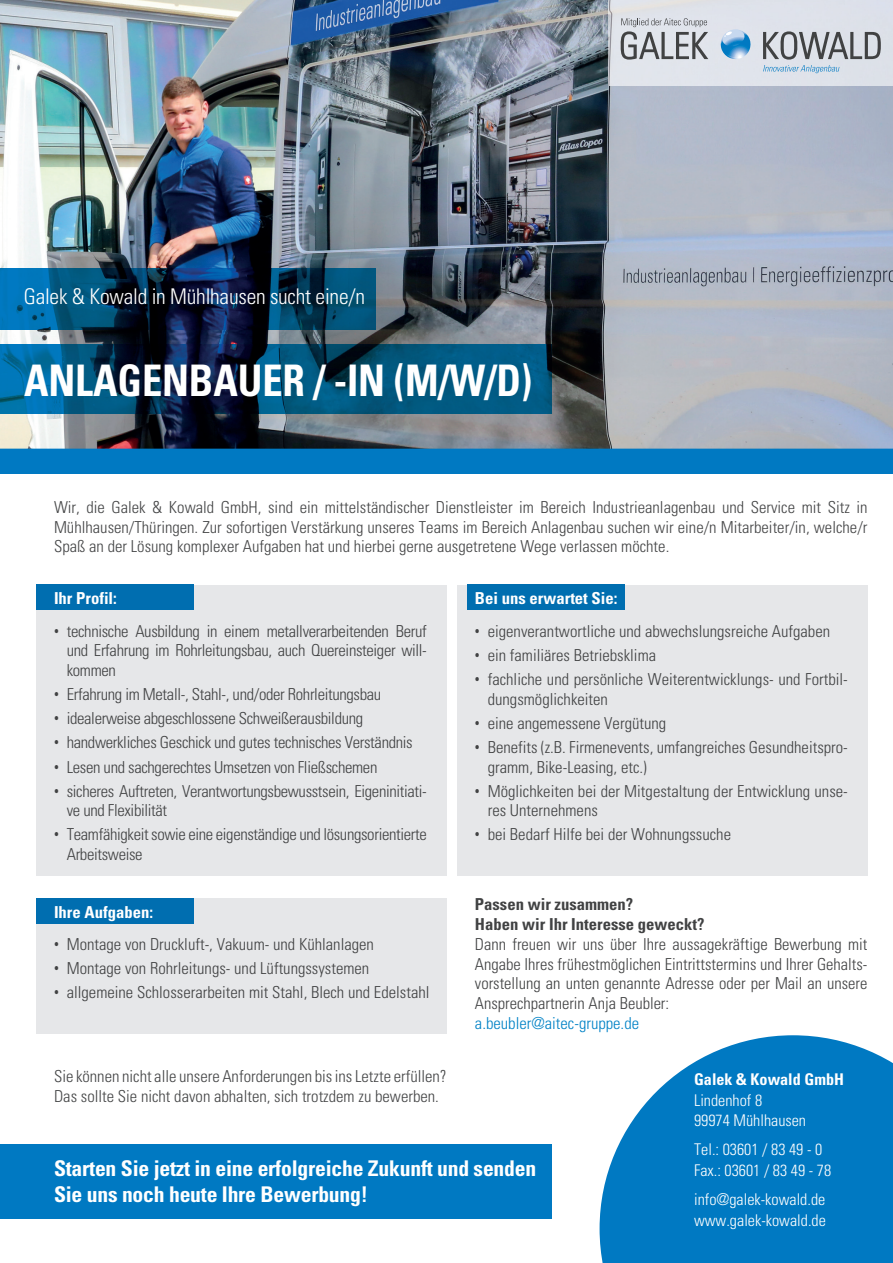
<style>
.page{position:relative;width:893px;height:1263px;background:#fff}
.page>*{position:absolute;margin:0;border:0;box-sizing:border-box;transform-origin:0 0}
.t1{font:700 condensed 43.5px "Univers";letter-spacing:-.005em;color:#fff;scale:.92 1}
.t2{font:700 condensed 21.6px/26px "Univers";letter-spacing:-.01em;color:#fff}
.t3{font:300 condensed 21.6px "Univers";letter-spacing:-.01em;color:#fff}
.t4{font:300 condensed 16.5px/19.8px "Univers";color:#414243}
.t5{font:300 condensed 16.5px/19.8px "Univers";color:#454647;text-align:justify}
.t6{font:300 condensed 16.5px/19.8px "Univers";letter-spacing:-.02em;color:#414243}
.t7{font:700 condensed 16.5px/19.8px "Univers";color:#414243}
.t8{font:700 condensed 16.5px "Univers";color:#fff}
.t9{font:300 condensed 16.5px "Univers";color:#0082c6}
.t10{font:300 condensed 16.2px/20.7px "Univers";color:#fff}
.t11{font:700 condensed 16.2px "Univers";color:#fff}
.s1{font-family:"Arial Narrow";font-weight:400;font-stretch:normal}
</style>
<div class="page">
<div style="left:36px;top:898px;width:410px;height:136px;background:#e6e7e9"></div>
<div style="left:36px;top:898px;width:158px;height:26px;background:#006eb0"></div>
<svg style="left:600px;top:1035px;width:293px;height:228px;background:#228bca"></svg>
<div style="left:0;top:449px;width:893px;height:25px;background:#0079c2"></div>
<img style="left:0;top:0;width:893px;height:449px">
<img style="left:0;top:269px;width:376px;height:60px">
<img style="left:0;top:344px;width:552px;height:69px">
<div style="left:608px;top:0;width:285px;height:85px;background:#dfe2ea"></div>
<div style="left:0;top:1144px;width:552px;height:75px;background:#0079c2"></div>
<div style="left:457px;top:585px;width:410px;height:290px;background:#e6e7e9"></div>
<div style="left:467px;top:585px;width:158px;height:25px;background:#006eb0"></div>
<div style="left:36px;top:585px;width:410px;height:290px;background:#e6e7e9"></div>
<div style="left:36px;top:585px;width:158px;height:25px;background:#006eb0"></div>
<svg style="left:719px;top:29px;width:33px;height:32px"></svg>
<svg style="left:621px;top:18px;width:87px;height:42px;background:#b4b7bc"></svg>
<svg style="left:763px;top:31px;width:118px;height:42px;background:#b2b7bf"></svg>
<h2 class="t3" style="left:24px;top:284px;width:343px">Galek &amp; Kowald in Mühlhausen sucht eine/n</h2>
<h1 class="t1" style="left:24px;top:354px;width:554px">ANLAGENBAUER / -IN (M/W/D)</h1>
<p class="t5" style="left:54px;top:497px;width:815px">Wir, die Galek &amp; Kowald GmbH, sind ein mittelständischer Dienstleister im Bereich Industrieanlagenbau und Service mit Sitz in Mühlhausen/Thüringen. Zur sofortigen Verstärkung unseres Teams im Bereich Anlagenbau suchen wir eine/n Mitarbeiter/in, welche/r Spaß an der Lösung komplexer Aufgaben hat und hierbei gerne ausgetretene Wege verlassen möchte.</p>
<p class="t8" style="left:54px;top:588px;width:64px">Ihr Profil:</p>
<p class="t4" style="left:67px;top:621px;width:362px;text-align:justify;text-indent:-13px"><span class="s1">•</span> technische Ausbildung in einem metallverarbeitenden Beruf und Erfahrung im Rohrleitungsbau, auch Quereinsteiger will&shy;kommen</p>
<p class="t6" style="left:54px;top:684px;width:329px"><span class="s1">•</span> Erfahrung im Metall-, Stahl-, und/oder Rohrleitungsbau</p>
<p class="t6" style="left:54px;top:708px;width:311px"><span class="s1">•</span> idealerweise abgeschlossene Schweißerausbildung</p>
<p class="t6" style="left:54px;top:732px;width:360px"><span class="s1">•</span> handwerkliches Geschick und gutes technisches Verständnis</p>
<p class="t6" style="left:54px;top:756px;width:325px"><span class="s1">•</span> Lesen und sachgerechtes Umsetzen von Fließschemen</p>
<p class="t6" style="left:67px;top:781px;width:362px;text-indent:-13px"><span class="s1">•</span> sicheres Auftreten, Verantwortungsbewusstsein, Eigeninitiati&shy;ve und Flexibilität</p>
<p class="t6" style="left:67px;top:824px;width:362px;text-indent:-13px"><span class="s1">•</span> Teamfähigkeit sowie eine eigenständige und lösungsorientierte<br>Arbeitsweise</p>
<p class="t8" style="left:54px;top:901px;width:101px">Ihre Aufgaben:</p>
<p class="t4" style="left:54px;top:934px;width:321px"><span class="s1">•</span> Montage von Druckluft-, Vakuum- und Kühlanlagen</p>
<p class="t4" style="left:54px;top:958px;width:317px"><span class="s1">•</span> Montage von Rohrleitungs- und Lüftungssystemen</p>
<p class="t4" style="left:54px;top:982px;width:377px"><span class="s1">•</span> allgemeine Schlosserarbeiten mit Stahl, Blech und Edelstahl</p>
<p class="t8" style="left:475px;top:588px;width:144px">Bei uns erwartet Sie:</p>
<p class="t4" style="left:475px;top:621px;width:357px"><span class="s1">•</span> eigenverantwortliche und abwechslungsreiche Aufgaben</p>
<p class="t4" style="left:475px;top:645px;width:183px"><span class="s1">•</span> ein familiäres Betriebsklima</p>
<p class="t4" style="left:488px;top:669px;width:362px;text-indent:-13px"><span class="s1">•</span> fachliche und persönliche Weiterentwicklungs- und Fortbil&shy;dungsmöglichkeiten</p>
<p class="t4" style="left:475px;top:713px;width:193px"><span class="s1">•</span> eine angemessene Vergütung</p>
<p class="t4" style="left:488px;top:737px;width:362px;text-indent:-13px"><span class="s1">•</span> Benefits (z.B. Firmenevents, umfangreiches Gesundheitspro&shy;gramm, Bike-Leasing, etc.)</p>
<p class="t4" style="left:488px;top:781px;width:362px;text-indent:-13px"><span class="s1">•</span> Möglichkeiten bei der Mitgestaltung der Entwicklung unse&shy;res Unternehmens</p>
<p class="t4" style="left:475px;top:824px;width:258px"><span class="s1">•</span> bei Bedarf Hilfe bei der Wohnungssuche</p>
<p class="t7" style="left:475px;top:894px;width:231px">Passen wir zusammen?<br>Haben wir Ihr Interesse geweckt?</p>
<p class="t4" style="left:475px;top:934px;width:394px;text-align:justify">Dann freuen wir uns über Ihre aussagekräftige Bewerbung mit Angabe Ihres frühestmöglichen Eintrittstermins und Ihrer Gehalts&shy;vorstellung an unten genannte Adresse oder per Mail an unsere Ansprechpartnerin Anja Beubler:</p>
<p class="t9" style="left:475px;top:1013px;width:166px">a.beubler@aitec-gruppe.de</p>
<p class="t5" style="left:54px;top:1066px;width:394px">Sie können nicht alle unsere Anforderungen bis ins Letzte erfüllen?<br>Das sollte Sie nicht davon abhalten, sich trotzdem zu bewerben.</p>
<h2 class="t2" style="left:54px;top:1155px;width:484px">Starten Sie jetzt in eine erfolgreiche Zukunft und senden<br>Sie uns noch heute Ihre Bewerbung!</h2>
<p class="t11" style="left:694px;top:1069px;width:151px">Galek &amp; Kowald GmbH</p>
<p class="t10" style="left:694px;top:1089px;width:114px">Lindenhof 8<br>99974 Mühlhausen</p>
<p class="t10" style="left:694px;top:1139px;width:139px">Tel.: 03601 / 83 49 - 0<br>Fax.: 03601 / 83 49 - 78</p>
<p class="t10" style="left:694px;top:1189px;width:133px">info@galek-kowald.de www.galek-kowald.de</p>
</div>
